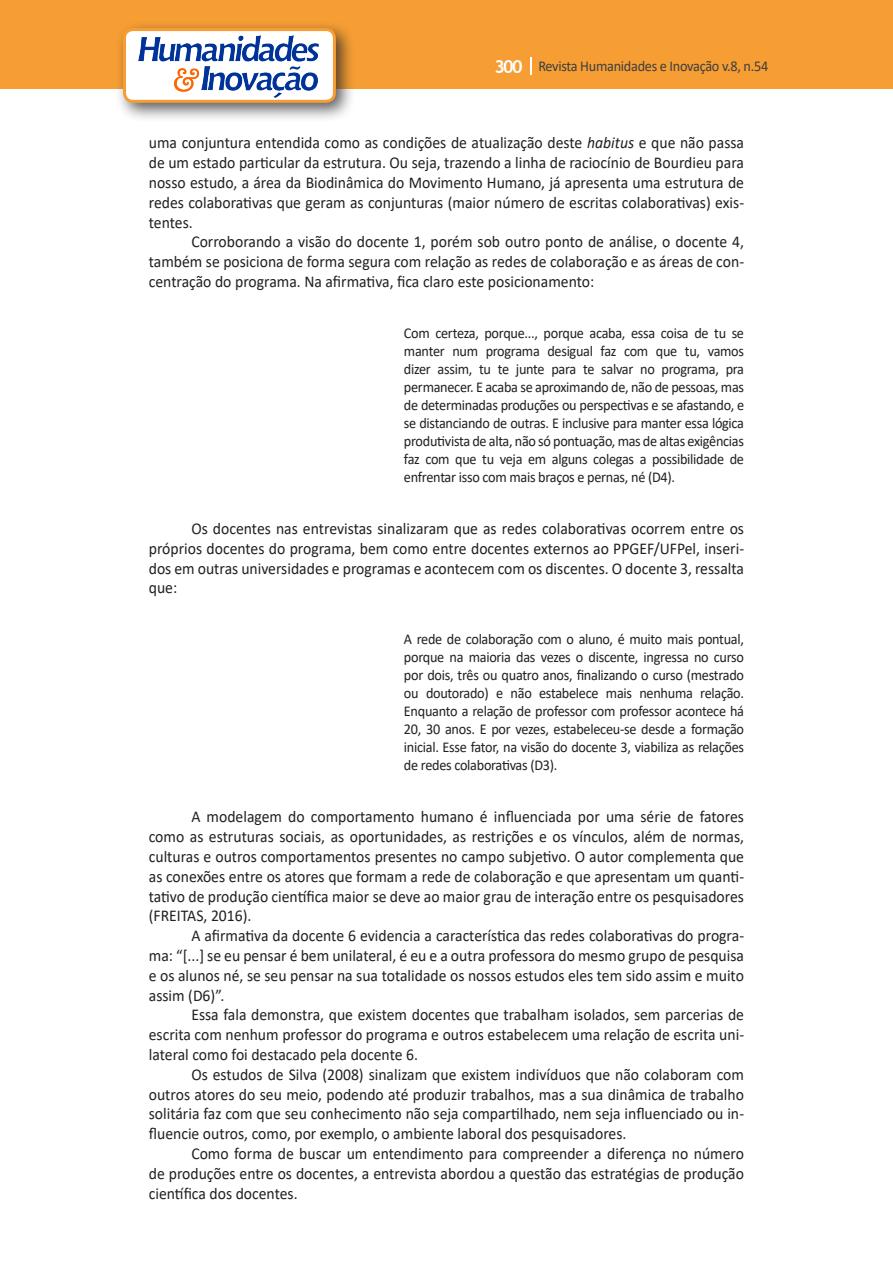
<style>
.page{position:relative;width:893px;height:1263px;background:#fff}
.page>*{position:absolute;margin:0;border:0;box-sizing:border-box;transform-origin:0 0}
.Texto{font:16.5px/19.8px "Calibri";color:#231f20;text-align:justify;scale:.95 1}
.citacao{font:15px/18px "Calibri";letter-spacing:-.02em;color:#231f20;text-align:justify;scale:.95 1}
.t1{font:15px "Calibri";letter-spacing:-.02em;color:#3e3e3f;scale:.95 1}
.s1{font-family:"Trebuchet MS";font-weight:700;font-size:18px;color:#fff}
.s2{font-style:italic}
</style>
<div class="page">
<div style="left:0;top:0;width:893px;height:88px;background:#f69e34"></div>
<svg style="left:530px;top:57px;width:2px;height:18px"></svg>
<div style="left:115px;top:20px;width:241px;height:103px;background:#231f20;opacity:.75"></div>
<div style="left:125px;top:30px;width:209px;height:71px;background:#fff;border-radius:9px"></div>
<img style="left:138px;top:35px;width:181px;height:62px">
<div style="left:123px;top:28px;width:213px;height:75px;border:3px solid #f69e34;border-radius:9px"></div>
<p class="t1" style="left:495px;top:56px;width:290px"><span class="s1">300</span> Revista Humanidades e Inovação v.8, n.54</p>
<p class="Texto" style="left:149px;top:133px;width:628px">uma conjuntura entendida como as condições de atualização deste <span class="s2">habitus</span> e que não passa de um estado particular da estrutura. Ou seja, trazendo a linha de raciocínio de Bourdieu para nosso estudo, a área da Biodinâmica do Movimento Humano, já apresenta uma estrutura de redes colaborativas que geram as conjunturas (maior número de escritas colaborativas) exis&shy;tentes.</p>
<p class="Texto" style="left:149px;top:232px;width:628px;text-indent:43px">Corroborando a visão do docente 1, porém sob outro ponto de análise, o docente 4, também se posiciona de forma segura com relação as redes de colaboração e as áreas de con&shy;centração do programa. Na afirmativa, fica claro este posicionamento:</p>
<p class="citacao" style="left:404px;top:323px;width:360px">Com certeza, porque..., porque acaba, essa coisa de tu se manter num programa desigual faz com que tu, vamos dizer assim, tu te junte para te salvar no programa, pra permanecer. E acaba se aproximando de, não de pessoas, mas de determinadas produções ou perspectivas e se afastando, e se distanciando de outras. E inclusive para manter essa lógica produtivista de alta, não só pontuação, mas de altas exigências faz com que tu veja em alguns colegas a possibilidade de enfrentar isso com mais braços e pernas, né (D4).</p>
<p class="Texto" style="left:149px;top:518px;width:628px;text-indent:43px">Os docentes nas entrevistas sinalizaram que as redes colaborativas ocorrem entre os próprios docentes do programa, bem como entre docentes externos ao PPGEF/UFPel, inseri&shy;dos em outras universidades e programas e acontecem com os discentes. O docente 3, ressalta que:</p>
<p class="citacao" style="left:404px;top:630px;width:360px">A rede de colaboração com o aluno, é muito mais pontual, porque na maioria das vezes o discente, ingressa no curso por dois, três ou quatro anos, finalizando o curso (mestrado ou doutorado) e não estabelece mais nenhuma relação.<br>Enquanto a relação de professor com professor acontece há 20, 30 anos. E por vezes, estabeleceu-se desde a formação inicial. Esse fator, na visão do docente 3, viabiliza as relações de redes colaborativas (D3).</p>
<p class="Texto" style="left:149px;top:806px;width:628px;text-indent:43px">A modelagem do comportamento humano é influenciada por uma série de fatores como as estruturas sociais, as oportunidades, as restrições e os vínculos, além de normas, culturas e outros comportamentos presentes no campo subjetivo. O autor complementa que as conexões entre os atores que formam a rede de colaboração e que apresentam um quanti&shy;tativo de produção científica maior se deve ao maior grau de interação entre os pesquisadores (FREITAS, 2016).</p>
<p class="Texto" style="left:149px;top:925px;width:628px;text-indent:43px">A afirmativa da docente 6 evidencia a característica das redes colaborativas do progra&shy;ma: “[...] se eu pensar é bem unilateral, é eu e a outra professora do mesmo grupo de pesquisa e os alunos né, se seu pensar na sua totalidade os nossos estudos eles tem sido assim e muito assim (D6)”.</p>
<p class="Texto" style="left:149px;top:1004px;width:628px;text-indent:43px">Essa fala demonstra, que existem docentes que trabalham isolados, sem parcerias de escrita com nenhum professor do programa e outros estabelecem uma relação de escrita uni&shy;lateral como foi destacado pela docente 6.</p>
<p class="Texto" style="left:149px;top:1064px;width:628px;text-indent:43px">Os estudos de Silva (2008) sinalizam que existem indivíduos que não colaboram com outros atores do seu meio, podendo até produzir trabalhos, mas a sua dinâmica de trabalho solitária faz com que seu conhecimento não seja compartilhado, nem seja influenciado ou in&shy;fluencie outros, como, por exemplo, o ambiente laboral dos pesquisadores.</p>
<p class="Texto" style="left:149px;top:1143px;width:628px;text-indent:43px">Como forma de buscar um entendimento para compreender a diferença no número de produções entre os docentes, a entrevista abordou a questão das estratégias de produção científica dos docentes.</p>
</div>
